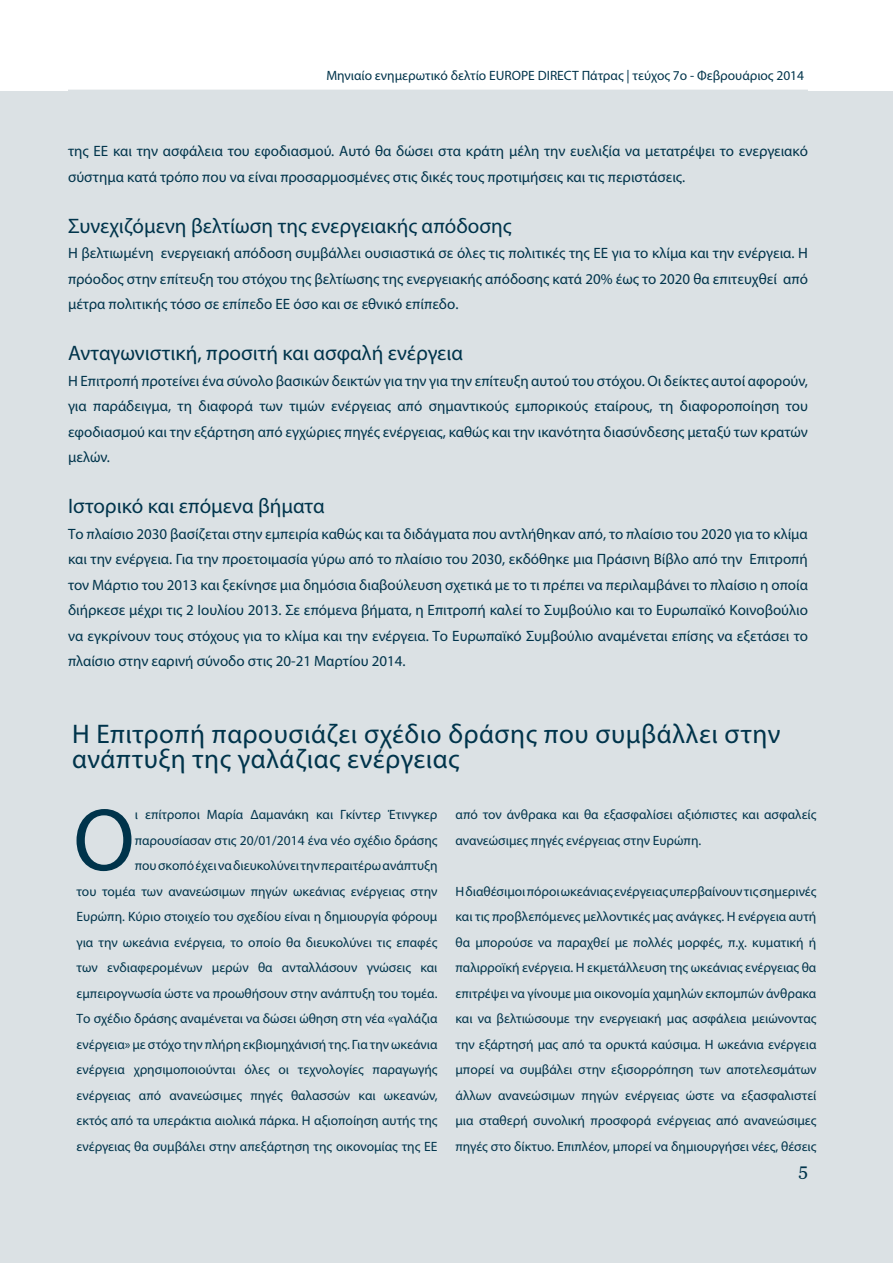
<style>
.page{position:relative;width:893px;height:1263px;background:#fff}
.page>*{position:absolute;margin:0;border:0;box-sizing:border-box;transform-origin:0 0}
.t1{font:89.1px "Myriad Pro";color:#00344b}
.t2{font:27px/25.5px "Myriad Pro";letter-spacing:.02em;color:#00344b}
.t3{font:21px "Myriad Pro";color:#00344b}
.t4{font:18px "Georgia";color:#00344b}
.t5{font:15px/25.5px "Myriad Pro";color:#00344b;text-align:justify}
.t6{font:13.5px/25.5px "Myriad Pro";color:#00344b;text-align:right}
</style>
<div class="page">
<div style="left:0;top:92px;width:893px;height:1171px;background:#dbe1e4"></div>
<hr style="left:68px;top:90px;width:740px;height:1px;background:#dbe1e4">
<p class="t6" style="left:326px;top:62px;width:479px">Μηνιαίο ενημερωτικό δελτίο EUROPE DIRECT Πάτρας | τεύχος 7ο - Φεβρουάριος 2014</p>
<p class="t5" style="left:68px;top:138px;width:741px">της ΕΕ και την ασφάλεια του εφοδιασμού. Αυτό θα δώσει στα κράτη μέλη την ευελιξία να μετατρέψει το ενεργειακό σύστημα κατά τρόπο που να είναι προσαρμοσμένες στις δικές τους προτιμήσεις και τις περιστάσεις.</p>
<h3 class="t3" style="left:68px;top:213px;width:445px">Συνεχιζόμενη βελτίωση της ενεργειακής απόδοσης</h3>
<p class="t5" style="left:68px;top:240px;width:741px">Η βελτιωμένη ενεργειακή απόδοση συμβάλλει ουσιαστικά σε όλες τις πολιτικές της ΕΕ για το κλίμα και την ενέργεια. Η πρόοδος στην επίτευξη του στόχου της βελτίωσης της ενεργειακής απόδοσης κατά 20% έως το 2020 θα επιτευχθεί από μέτρα πολιτικής τόσο σε επίπεδο ΕΕ όσο και σε εθνικό επίπεδο.</p>
<h3 class="t3" style="left:68px;top:340px;width:396px">Ανταγωνιστική, προσιτή και ασφαλή ενέργεια</h3>
<p class="t5" style="left:68px;top:367px;width:741px">Η Επιτροπή προτείνει ένα σύνολο βασικών δεικτών για την για την επίτευξη αυτού του στόχου. Οι δείκτες αυτοί αφορούν, για παράδειγμα, τη διαφορά των τιμών ενέργειας από σημαντικούς εμπορικούς εταίρους, τη διαφοροποίηση του εφοδιασμού και την εξάρτηση από εγχώριες πηγές ενέργειας, καθώς και την ικανότητα διασύνδεσης μεταξύ των κρατών μελών.</p>
<h3 class="t3" style="left:68px;top:493px;width:258px">Ιστορικό και επόμενα βήματα</h3>
<p class="t5" style="left:68px;top:520px;width:741px">Το πλαίσιο 2030 βασίζεται στην εμπειρία καθώς και τα διδάγματα που αντλήθηκαν από, το πλαίσιο του 2020 για το κλίμα και την ενέργεια. Για την προετοιμασία γύρω από το πλαίσιο του 2030, εκδόθηκε μια Πράσινη Βίβλο από την Επιτροπή τον Μάρτιο του 2013 και ξεκίνησε μια δημόσια διαβούλευση σχετικά με το τι πρέπει να περιλαμβάνει το πλαίσιο η οποία διήρκεσε μέχρι τις 2 Ιουλίου 2013. Σε επόμενα βήματα, η Επιτροπή καλεί το Συμβούλιο και το Ευρωπαϊκό Κοινοβούλιο να εγκρίνουν τους στόχους για το κλίμα και την ενέργεια. Το Ευρωπαϊκό Συμβούλιο αναμένεται επίσης να εξετάσει το πλαίσιο στην εαρινή σύνοδο στις 20-21 Μαρτίου 2014.</p>
<h2 class="t2" style="left:72px;top:720px;width:710px">Η Επιτροπή παρουσιάζει σχέδιο δράσης που συμβάλλει στην ανάπτυξη της γαλάζιας ενέργειας</h2>
<h1 class="t1" style="left:73px;top:785px;width:63px">Ο</h1>
<p class="t6" style="left:77px;top:802px;width:362px">ι επίτροποι Μαρία Δαμανάκη και Γκίντερ Έτινγκερ παρουσίασαν στις 20/01/2014 ένα νέο σχέδιο δράσης<br>που σκοπό έχει να διευκολύνει την περαιτέρω ανάπτυξη<br>του τομέα των ανανεώσιμων πηγών ωκεάνιας ενέργειας στην Ευρώπη. Κύριο στοιχείο του σχεδίου είναι η δημιουργία φόρουμ για την ωκεάνια ενέργεια, το οποίο θα διευκολύνει τις επαφές των ενδιαφερομένων μερών θα ανταλλάσουν γνώσεις και εμπειρογνωσία ώστε να προωθήσουν στην ανάπτυξη του τομέα.<br>Το σχέδιο δράσης αναμένεται να δώσει ώθηση στη νέα «γαλάζια ενέργεια» με στόχο την πλήρη εκβιομηχάνισή της. Για την ωκεάνια ενέργεια χρησιμοποιούνται όλες οι τεχνολογίες παραγωγής ενέργειας από ανανεώσιμες πηγές θαλασσών και ωκεανών, εκτός από τα υπεράκτια αιολικά πάρκα. Η αξιοποίηση αυτής της ενέργειας θα συμβάλει στην απεξάρτηση της οικονομίας της ΕΕ</p>
<p class="t6" style="left:455px;top:802px;width:362px;text-align:left">από τον άνθρακα και θα εξασφαλίσει αξιόπιστες και ασφαλείς ανανεώσιμες πηγές ενέργειας στην Ευρώπη.</p>
<p class="t6" style="left:455px;top:878px;width:362px;text-align:justify">Η διαθέσιμοι πόροι ωκεάνιας ενέργειας υπερβαίνουν τις σημερινές και τις προβλεπόμενες μελλοντικές μας ανάγκες. Η ενέργεια αυτή θα μπορούσε να παραχθεί με πολλές μορφές, π.χ. κυματική ή παλιρροϊκή ενέργεια. Η εκμετάλλευση της ωκεάνιας ενέργειας θα επιτρέψει να γίνουμε μια οικονομία χαμηλών εκπομπών άνθρακα και να βελτιώσουμε την ενεργειακή μας ασφάλεια μειώνοντας την εξάρτησή μας από τα ορυκτά καύσιμα. Η ωκεάνια ενέργεια μπορεί να συμβάλει στην εξισορρόπηση των αποτελεσμάτων άλλων ανανεώσιμων πηγών ενέργειας ώστε να εξασφαλιστεί μια σταθερή συνολική προσφορά ενέργειας από ανανεώσιμες πηγές στο δίκτυο. Επιπλέον, μπορεί να δημιουργήσει νέες, θέσεις</p>
<h3 class="t4" style="left:798px;top:1159px;width:11px">5</h3>
</div>
